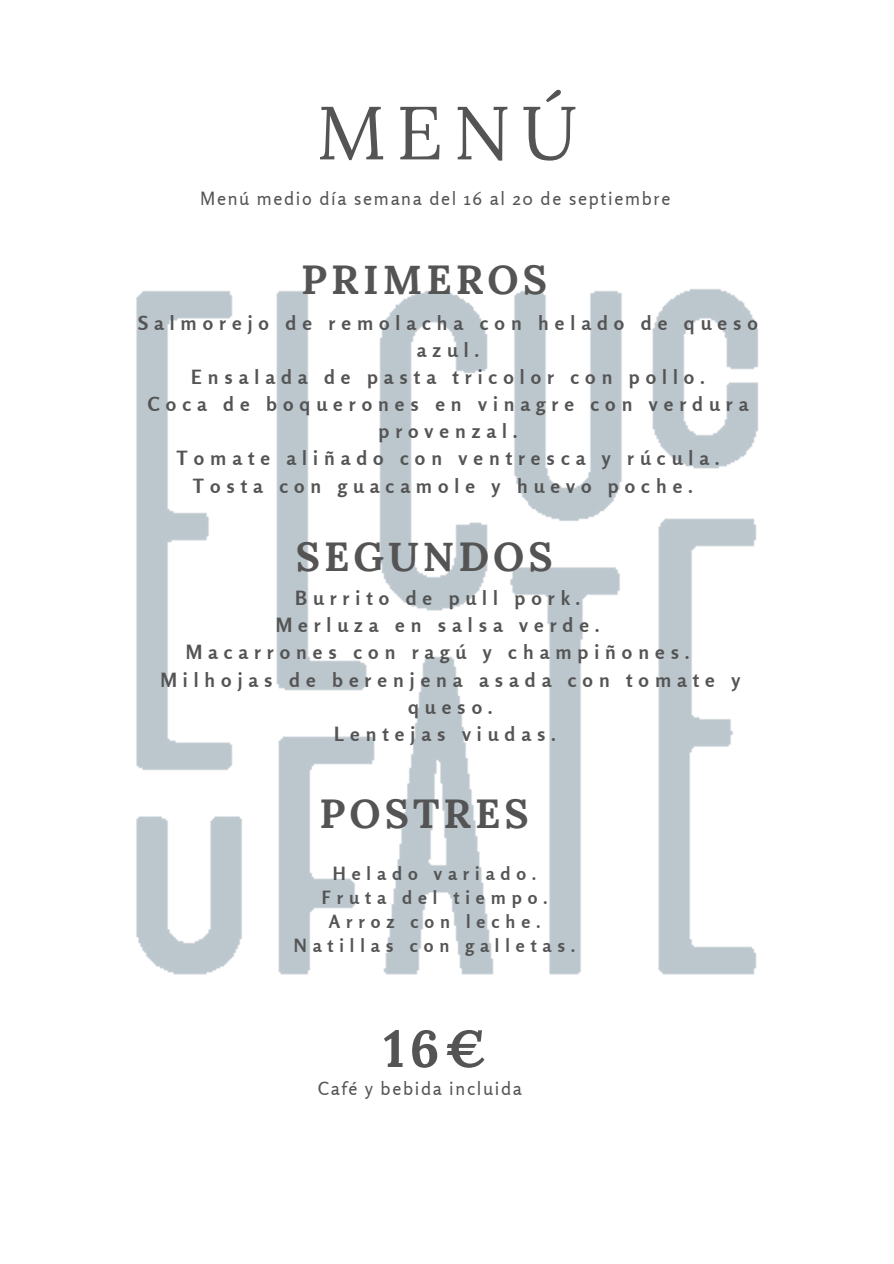
<style>
.page{position:relative;width:894px;height:1264px;background:#fff}
.page>*{position:absolute;margin:0;border:0;box-sizing:border-box;transform-origin:0 0}
.t1{font:75px "Lora";color:#545454}
.t2{font:700 51.6px "Lora";color:#545454}
.t3{font:700 40.5px "Lora";letter-spacing:.1em;color:#545454}
.t4{font:700 19.5px/27.2px "Rosario";letter-spacing:.305em;color:#545454;text-align:center}
.t5{font:700 18.15px/24.2px "Rosario";letter-spacing:.325em;color:#545454;text-align:center}
.t6{font:18.15px "Rosario";letter-spacing:.09em;color:#545454}
</style>
<div class="page">
<img style="left:136px;top:289px;width:623px;height:686px">
<h1 class="t1" style="left:316px;top:84px;width:262px">MENÚ</h1>
<p class="t6" style="left:200px;top:187px;width:472px">Menú medio día semana del 16 al 20 de septiembre</p>
<h3 class="t3" style="left:301px;top:253px;width:247px">PRIMEROS</h3>
<p class="t4" style="left:138px;top:309px;width:621px">Salmorejo de remolacha con helado de queso azul.<br>Ensalada de pasta tricolor con pollo.<br>Coca de boquerones en vinagre con verdura provenzal.<br>Tomate aliñado con ventresca y rúcula.<br>Tosta con guacamole y huevo poche.</p>
<h3 class="t3" style="left:296px;top:530px;width:258px">SEGUNDOS</h3>
<p class="t4" style="left:295px;top:584px;width:286px">Burrito de pull pork.</p>
<p class="t4" style="left:276px;top:611px;width:325px">Merluza en salsa verde.</p>
<p class="t4" style="left:186px;top:638px;width:505px">Macarrones con ragú y champiñones.</p>
<p class="t4" style="left:160px;top:665px;width:581px">Milhojas de berenjena asada con tomate y</p>
<p class="t4" style="left:408px;top:693px;width:86px">queso.</p>
<p class="t4" style="left:334px;top:720px;width:223px">Lentejas viudas.</p>
<h3 class="t3" style="left:319px;top:787px;width:211px">POSTRES</h3>
<p class="t5" style="left:294px;top:861px;width:283px">Helado variado.<br>Fruta del tiempo.<br>Arroz con leche.<br>Natillas con galletas.</p>
<h2 class="t2" style="left:383px;top:1015px;width:104px">16€</h2>
<p class="t6" style="left:318px;top:1076px;width:205px">Café y bebida incluida</p>
</div>
